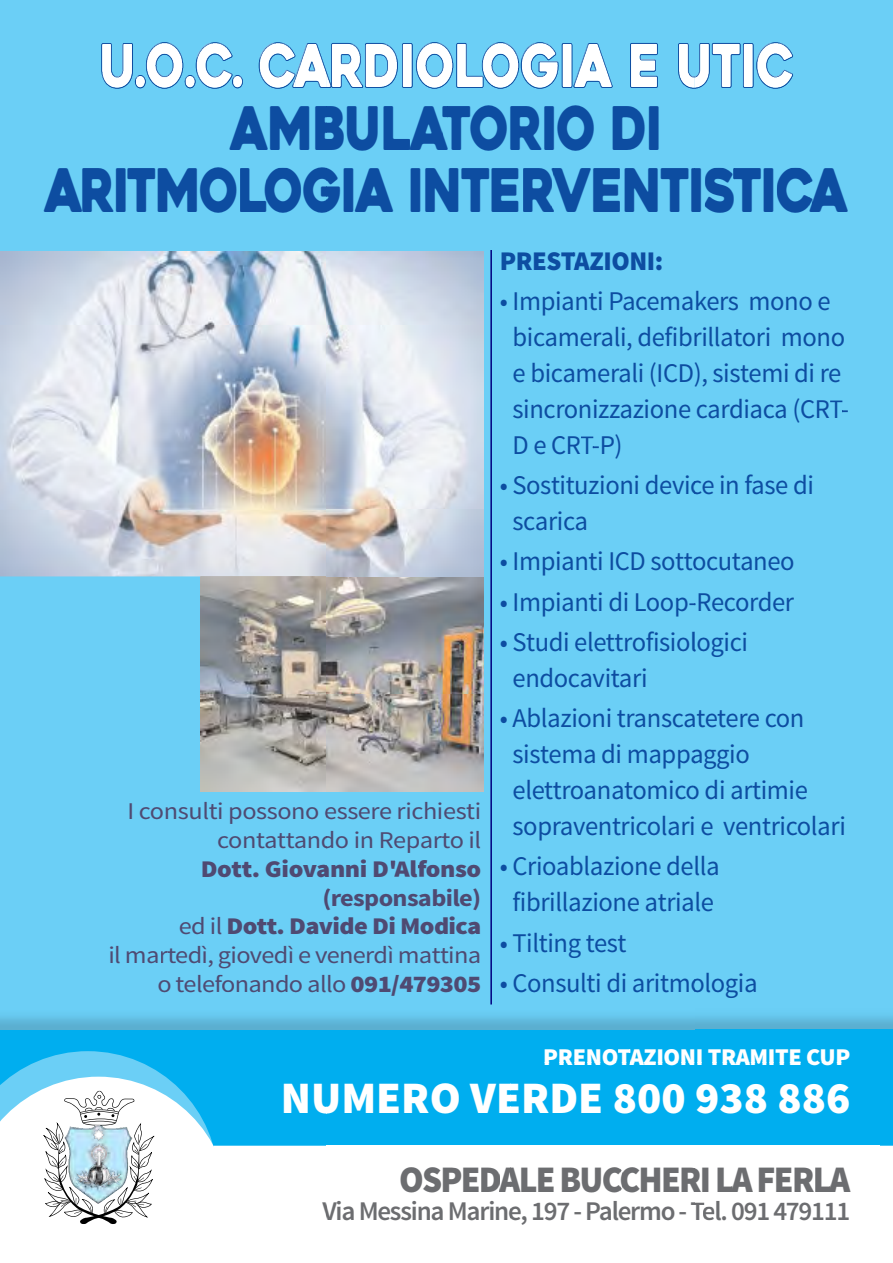
<style>
.page{position:relative;width:893px;height:1263px;background:#fff}
.page>*{position:absolute;margin:0;border:0;box-sizing:border-box;transform-origin:0 0}
.t1{font:60px/124.9px "Heavitas";letter-spacing:-.025em;color:#0d4da1;text-align:center;scale:.8 1}
.t2{font:900 45px "Source Sans Pro";color:#fff}
.t3{font:900 37.5px "Source Sans Pro";letter-spacing:-.05em;color:#6c6d70;scale:.95 1}
.t4{font:27px "Source Sans Pro";letter-spacing:-.015em;color:#0d4da1}
.t5{font:600 27px "Source Sans Pro";letter-spacing:-.045em;color:#6c6d70}
.t6{font:900 27px "Source Sans Pro";letter-spacing:-.015em;color:#0d4da1}
.t7{font:900 24.15px "Source Sans Pro";letter-spacing:-.015em;color:#fff}
.t8{font:24px "Source Sans Pro";letter-spacing:-.025em;color:#4f4a72;scale:1.1 1}
.t9{font:900 24px "Source Sans Pro";letter-spacing:-.025em;color:#4f4a72;scale:1.1 1}
.t10{font:700 24px "Source Sans Pro";letter-spacing:-.025em;color:#4f4a72;scale:1.1 1}
.s1{color:#fff}
.s2{font-weight:400}
.s3{font-weight:900}
</style>
<div class="page">
<div style="left:0;top:0;width:893px;height:1039px;background:#6bcff6"></div>
<div style="left:0;top:1029px;width:893px;height:117px;background:#00aeef"></div>
<svg style="left:10px;top:1051px;width:156px;height:26px;fill:#6bcff6"></svg>
<hr style="left:490px;top:250px;width:2px;height:754px;background:#00007f">
<img style="left:0;top:251px;width:484px;height:259px">
<svg style="left:101px;top:43px;width:142px;height:46px"></svg>
<svg style="left:630px;top:43px;width:28px;height:45px"></svg>
<svg style="left:259px;top:43px;width:354px;height:46px"></svg>
<img style="left:0;top:1016px;width:893px;height:14px">
<svg style="left:678px;top:43px;width:115px;height:46px"></svg>
<img style="left:200px;top:576px;width:126px;height:215px">
<img style="left:0;top:510px;width:326px;height:66px">
<img style="left:326px;top:510px;width:158px;height:281px">
<svg style="left:0;top:1077px;width:214px;height:147px"></svg>
<img style="left:95px;top:1151px;width:9px;height:15px">
<img style="left:214px;top:1145px;width:679px;height:1px">
<h1 class="t1" style="left:45px;top:4px;width:1006px"><span class="s1">U.O.C.</span> C<span class="s1">ARDIO</span>L<span class="s1">OGIA E UTIC<br></span>ARITMOLOGIA INTERVENTISTICA</h1>
<h1 class="t1" style="left:231px;top:66px;width:541px">AMBULATORIO DI</h1>
<p class="t6" style="left:500px;top:243px;width:165px">PRESTAZIONI:</p>
<p class="t4" style="left:500px;top:284px;width:332px">• Impianti Pacemakers mono e</p>
<p class="t4" style="left:513px;top:320px;width:334px">bicamerali, defibrillatori mono</p>
<p class="t4" style="left:513px;top:356px;width:330px">e bicamerali (ICD), sistemi di re</p>
<p class="t4" style="left:513px;top:392px;width:338px">sincronizzazione cardiaca (CRT-</p>
<p class="t4" style="left:513px;top:428px;width:112px">D e CRT-P)</p>
<p class="t4" style="left:500px;top:468px;width:316px">• Sostituzioni device in fase di</p>
<p class="t4" style="left:513px;top:504px;width:77px">scarica</p>
<p class="t4" style="left:500px;top:545px;width:296px">• Impianti ICD sottocutaneo</p>
<p class="t4" style="left:500px;top:585px;width:296px">• Impianti di Loop-Recorder</p>
<p class="t4" style="left:500px;top:625px;width:250px">• Studi elettrofisiologici</p>
<p class="t4" style="left:513px;top:661px;width:136px">endocavitari</p>
<p class="t4" style="left:500px;top:701px;width:306px">• Ablazioni transcatetere con</p>
<p class="t4" style="left:513px;top:737px;width:239px">sistema di mappaggio</p>
<p class="t8" style="left:128px;top:796px;width:323px">I consulti possono essere richiesti</p>
<p class="t8" style="left:217px;top:825px;width:242px">contattando in Reparto il</p>
<p class="t9" style="left:201px;top:853px;width:256px">Dott. Giovanni D'Alfonso</p>
<p class="t10" style="left:322px;top:882px;width:146px">(responsabile)</p>
<p class="t9" style="left:179px;top:911px;width:276px"><span class="s2">ed il</span> Dott. Davide Di Modica</p>
<p class="t8" style="left:108px;top:940px;width:340px">il martedì, giovedì e venerdì mattina</p>
<p class="t8" style="left:157px;top:969px;width:296px">o telefonando allo <span class="s3">091/479305</span></p>
<p class="t4" style="left:513px;top:773px;width:297px">elettroanatomico di artimie</p>
<p class="t4" style="left:513px;top:809px;width:335px">sopraventricolari e ventricolari</p>
<p class="t4" style="left:500px;top:849px;width:221px">• Crioablazione della</p>
<p class="t4" style="left:513px;top:885px;width:203px">fibrillazione atriale</p>
<p class="t4" style="left:500px;top:926px;width:128px">• Tilting test</p>
<p class="t4" style="left:500px;top:966px;width:259px">• Consulti di aritmologia</p>
<p class="t7" style="left:543px;top:1041px;width:309px">PRENOTAZIONI TRAMITE CUP</p>
<h2 class="t2" style="left:281px;top:1069px;width:571px">NUMERO VERDE 800 938 886</h2>
<h3 class="t3" style="left:399px;top:1155px;width:476px">OSPEDALE BUCCHERI LA FERLA</h3>
<p class="t5" style="left:322px;top:1194px;width:529px">Via Messina Marine, 197 - Palermo - Tel. 091 479111</p>
</div>
